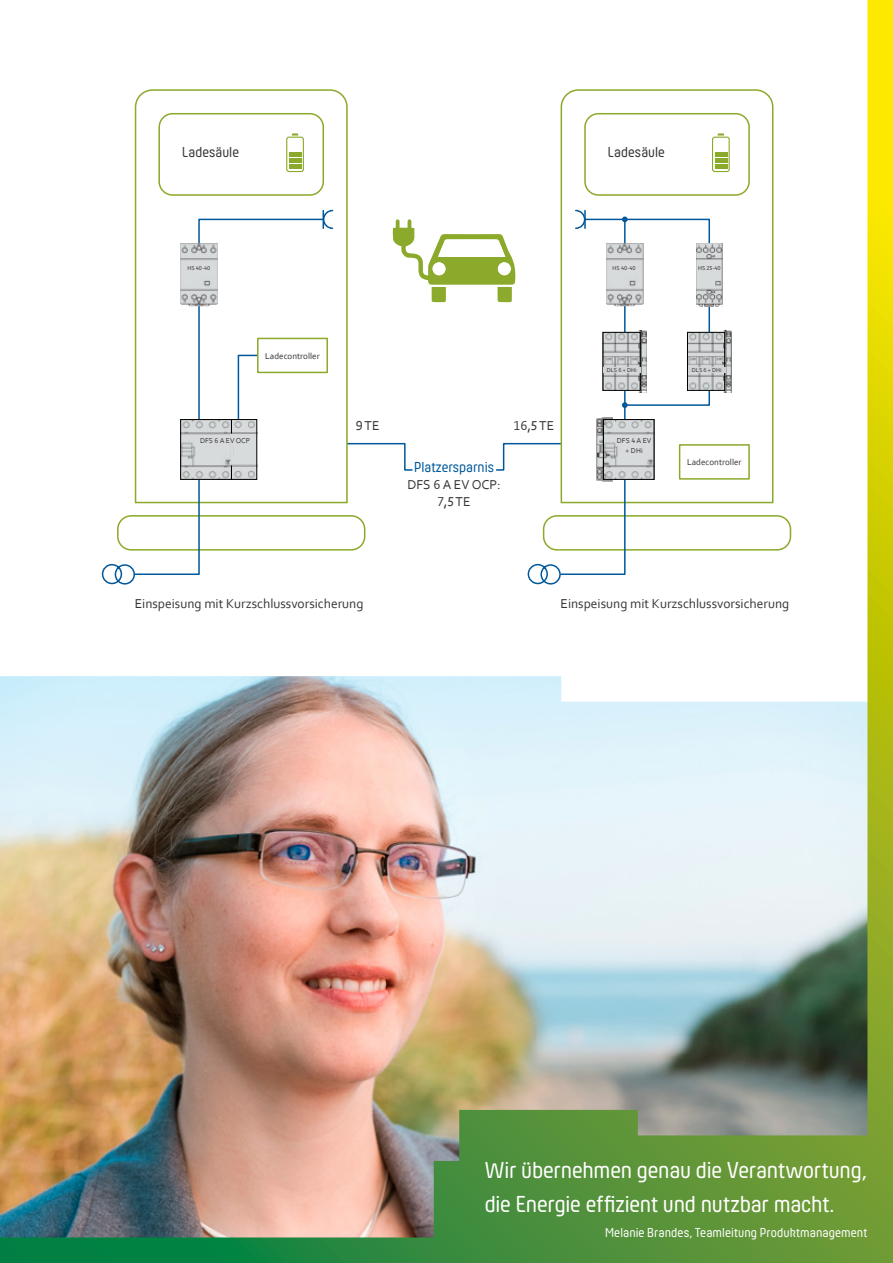
<style>
.page{position:relative;width:893px;height:1263px;background:#fff}
.page>*{position:absolute;margin:0;border:0;box-sizing:border-box;transform-origin:0 0}
.t1{font:24px/34px "Hansom FY";letter-spacing:-.01em;color:#fff}
.t2{font:15px "Hansom FY";letter-spacing:.005em;color:#373437}
.t3{font:15px "Hansom FY";color:#00589c}
.t4{font:13.5px/17px "Corbel";color:#373437;text-align:center}
.t5{font:13.5px "Hansom FY";letter-spacing:.005em;color:#fff}
.t6{font:9px "Corbel";color:#373437}
.t7{font:7.5px/9px "Corbel";color:#373437;text-align:center}
.t8{font:6px "Corbel";color:#373437}
</style>
<div class="page">
<img style="left:0;top:0;width:893px;height:1263px">
<svg style="left:560px;top:89px;width:214px;height:415px"></svg>
<svg style="left:134px;top:89px;width:214px;height:415px"></svg>
<div style="left:543px;top:515px;width:248px;height:36px;border:2px solid #8ba92a;border-radius:13px"></div>
<div style="left:118px;top:516px;width:247px;height:34px;background:#fff;border-radius:13px"></div>
<div style="left:117px;top:515px;width:248px;height:36px;border:2px solid #8ba92a;border-radius:13px"></div>
<div style="left:585px;top:114px;width:164px;height:81px;background:#fff;border-radius:13px"></div>
<div style="left:584px;top:113px;width:166px;height:83px;border:2px solid #8ba92a;border-radius:13px"></div>
<div style="left:159px;top:114px;width:164px;height:81px;background:#fff;border-radius:13px"></div>
<div style="left:158px;top:113px;width:166px;height:83px;border:2px solid #8ba92a;border-radius:13px"></div>
<svg style="left:101px;top:563px;width:35px;height:22px"></svg>
<svg style="left:133px;top:218px;width:193px;height:358px"></svg>
<svg style="left:322px;top:209px;width:12px;height:21px"></svg>
<div style="left:624px;top:219px;width:86px;height:187px;border:2px solid #00589c"></div>
<div style="left:258px;top:338px;width:69px;height:34px;background:#fff"></div>
<div style="left:257px;top:338px;width:71px;height:35px;border:2px solid #8ba92a"></div>
<svg style="left:292px;top:133px;width:6px;height:3px"></svg>
<div style="left:286px;top:137px;width:18px;height:35px;border:1px solid #8ba92a;border-radius:2px"></div>
<div style="left:289px;top:152px;width:12px;height:5px;background:#8ba92a"></div>
<div style="left:289px;top:158px;width:12px;height:5px;background:#8ba92a"></div>
<hr style="left:289px;top:165px;width:12px;height:4px;background:#8ba92a">
<svg style="left:718px;top:133px;width:6px;height:3px"></svg>
<div style="left:712px;top:137px;width:18px;height:35px;border:1px solid #8ba92a;border-radius:2px"></div>
<div style="left:715px;top:152px;width:12px;height:5px;background:#8ba92a"></div>
<div style="left:715px;top:158px;width:12px;height:5px;background:#8ba92a"></div>
<hr style="left:715px;top:165px;width:12px;height:4px;background:#8ba92a">
<svg style="left:346px;top:209px;width:282px;height:376px"></svg>
<div style="left:433px;top:262px;width:12px;height:13px;background:#fff;border-radius:50%"></div>
<div style="left:498px;top:262px;width:13px;height:13px;background:#fff;border-radius:50%"></div>
<div style="left:680px;top:445px;width:69px;height:34px;background:#fff"></div>
<div style="left:679px;top:444px;width:71px;height:36px;border:2px solid #8ba92a"></div>
<img style="left:638px;top:330px;width:9px;height:63px">
<svg style="left:603px;top:332px;width:44px;height:59px;background:#aeb0b1"></svg>
<img style="left:606px;top:303px;width:37px;height:3px">
<svg style="left:606px;top:243px;width:37px;height:60px;background:#c7cacb"></svg>
<img style="left:180px;top:303px;width:38px;height:3px">
<svg style="left:180px;top:243px;width:38px;height:60px;background:#c8cacb"></svg>
<img style="left:696px;top:303px;width:26px;height:3px">
<svg style="left:696px;top:243px;width:26px;height:60px;background:#c4c6c7"></svg>
<svg style="left:613px;top:419px;width:41px;height:61px;background:#c4c6c7"></svg>
<img style="left:597px;top:418px;width:16px;height:63px">
<img style="left:723px;top:330px;width:8px;height:63px">
<svg style="left:687px;top:332px;width:44px;height:59px;background:#adafb0"></svg>
<svg style="left:182px;top:421px;width:73px;height:57px;background:#cccfd0"></svg>
<div style="left:180px;top:419px;width:77px;height:61px;border:1px solid #000"></div>
<svg style="left:231px;top:354px;width:47px;height:97px"></svg>
<svg style="left:231px;top:465px;width:1px;height:15px"></svg>
<div style="left:603px;top:367px;width:37px;height:6px;background:#d0d2d4"></div>
<div style="left:688px;top:367px;width:37px;height:6px;background:#d0d2d4"></div>
<p class="t2" style="left:182px;top:144px;width:58px">Ladesäule</p>
<p class="t2" style="left:608px;top:144px;width:58px">Ladesäule</p>
<p class="t8" style="left:187px;top:264px;width:24px">HS 40-40</p>
<p class="t8" style="left:613px;top:264px;width:24px">HS 40-40</p>
<p class="t8" style="left:698px;top:264px;width:24px">HS 25-40</p>
<p class="t6" style="left:265px;top:350px;width:56px">Ladecontroller</p>
<p class="t7" style="left:687px;top:364px;width:39px">DLS 6 + DHi</p>
<p class="t8" style="left:607px;top:366px;width:31px">DLS 6 + DHi</p>
<p class="t8" style="left:692px;top:366px;width:31px">DLS 6 + DHi</p>
<p class="t4" style="left:356px;top:416px;width:25px">9 TE</p>
<p class="t4" style="left:514px;top:416px;width:42px">16,5 TE</p>
<p class="t7" style="left:200px;top:436px;width:51px">DFS 6 A EV OCP</p>
<p class="t7" style="left:617px;top:436px;width:36px">DFS 4 A EV + DHi</p>
<p class="t3" style="left:414px;top:458px;width:81px">Platzersparnis</p>
<p class="t4" style="left:407px;top:476px;width:95px">DFS 6 A EV OCP:<br>7,5 TE</p>
<p class="t6" style="left:687px;top:457px;width:56px">Ladecontroller</p>
<p class="t4" style="left:135px;top:595px;width:230px">Einspeisung mit Kurzschlussvorsicherung</p>
<p class="t4" style="left:561px;top:595px;width:230px">Einspeisung mit Kurzschlussvorsicherung</p>
<h1 class="t1" style="left:485px;top:1153px;width:383px">Wir übernehmen genau die Verantwortung, die Energie effizient und nutzbar macht.</h1>
<p class="t5" style="left:605px;top:1225px;width:264px">Melanie Brandes, Teamleitung Produktmanagement</p>
</div>
